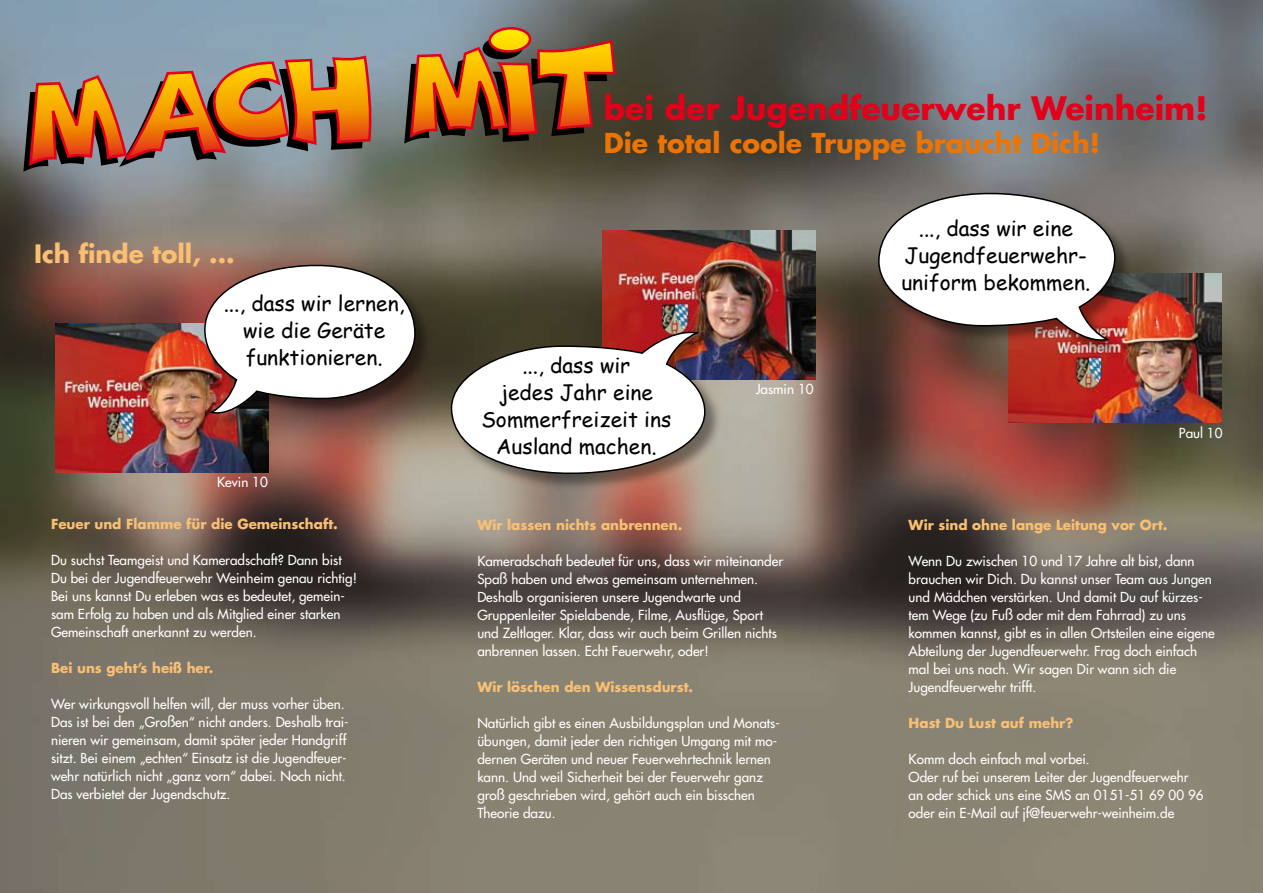
<style>
.page{position:relative;width:1263px;height:893px;background:#fff}
.page>*{position:absolute;margin:0;border:0;box-sizing:border-box;transform-origin:0 0}
.t1{font:700 31.5px "Futura";color:#e2001a}
.t2{font:700 26.7px "Futura";color:#ec7405}
.t3{font:700 24.75px "Futura";color:#f9c073}
.t4{font:21px/27px "Comic Sans MS";color:#000;text-align:center}
.t5{font:13.5px/18px "Futura";color:#fff}
.t6{font:700 13.5px "Futura";color:#f9c073}
</style>
<div class="page">
<img style="left:0;top:0;width:1263px;height:893px">
<img style="left:1009px;top:273px;width:212px;height:149px">
<img style="left:56px;top:323px;width:212px;height:149px">
<img style="left:602px;top:230px;width:213px;height:149px">
<div style="left:878px;top:192px;width:254px;height:167px;background:#000;opacity:.4"></div>
<svg style="left:878px;top:190px;width:237px;height:154px"></svg>
<div style="left:204px;top:264px;width:230px;height:168px;background:#000;opacity:.4"></div>
<svg style="left:204px;top:262px;width:211px;height:155px"></svg>
<div style="left:450px;top:331px;width:273px;height:160px;background:#000;opacity:.4"></div>
<svg style="left:449px;top:329px;width:257px;height:147px"></svg>
<svg style="left:23px;top:36px;width:584px;height:136px;background:#747b79"></svg>
<svg style="left:28px;top:26px;width:589px;height:142px;background:#9a7552"></svg>
<h3 class="t3" style="left:34px;top:237px;width:202px">Ich finde toll, ...</h3>
<h3 class="t4" style="left:224px;top:289px;width:182px">..., dass wir lernen, wie die Geräte funktionieren.</h3>
<p class="t5" style="left:217px;top:473px;width:52px">Kevin 10</p>
<p class="t6" style="left:51px;top:514px;width:288px">Feuer und Flamme für die Gemeinschaft.</p>
<p class="t5" style="left:51px;top:551px;width:308px">Du suchst Teamgeist und Kameradschaft? Dann bist Du bei der Jugendfeuerwehr Weinheim genau richtig!<br>Bei uns kannst Du erleben was es bedeutet, gemein&shy;sam Erfolg zu haben und als Mitglied einer starken Gemeinschaft anerkannt zu werden.</p>
<p class="t6" style="left:51px;top:658px;width:164px">Bei uns geht’s heiß her.</p>
<p class="t5" style="left:51px;top:695px;width:299px">Wer wirkungsvoll helfen will, der muss vorher üben.<br>Das ist bei den „Großen“ nicht anders. Deshalb trai&shy;nieren wir gemeinsam, damit später jeder Handgriff sitzt. Bei einem „echten“ Einsatz ist die Jugendfeuer&shy;wehr natürlich nicht „ganz vorn“ dabei. Noch nicht.<br>Das verbietet der Jugendschutz.</p>
<h1 class="t1" style="left:604px;top:86px;width:605px">bei der Jugendfeuerwehr Weinheim!</h1>
<h2 class="t2" style="left:604px;top:124px;width:498px">Die total coole Truppe braucht Dich!</h2>
<h3 class="t4" style="left:481px;top:351px;width:191px">..., dass wir<br>jedes Jahr eine<br>Sommerfreizeit ins<br>Ausland machen.</h3>
<p class="t5" style="left:756px;top:380px;width:59px">Jasmin 10</p>
<p class="t6" style="left:477px;top:515px;width:207px">Wir lassen nichts anbrennen.</p>
<p class="t5" style="left:477px;top:552px;width:307px">Kameradschaft bedeutet für uns, dass wir miteinander Spaß haben und etwas gemeinsam unternehmen.<br>Deshalb organisieren unsere Jugendwarte und Gruppenleiter Spielabende, Filme, Ausflüge, Sport und Zeltlager. Klar, dass wir auch beim Grillen nichts anbrennen lassen. Echt Feuerwehr, oder!</p>
<p class="t6" style="left:477px;top:677px;width:217px">Wir löschen den Wissensdurst.</p>
<p class="t5" style="left:477px;top:714px;width:304px">Natürlich gibt es einen Ausbildungsplan und Monats&shy;übungen, damit jeder den richtigen Umgang mit mo&shy;dernen Geräten und neuer Feuerwehrtechnik lernen kann. Und weil Sicherheit bei der Feuerwehr ganz groß geschrieben wird, gehört auch ein bisschen Theorie dazu.</p>
<h3 class="t4" style="left:901px;top:214px;width:190px">..., dass wir eine<br>Jugendfeuerwehr&shy;uniform bekommen.</h3>
<p class="t5" style="left:1179px;top:424px;width:45px">Paul 10</p>
<p class="t6" style="left:909px;top:515px;width:260px">Wir sind ohne lange Leitung vor Ort.</p>
<p class="t5" style="left:909px;top:552px;width:308px">Wenn Du zwischen 10 und 17 Jahre alt bist, dann brauchen wir Dich. Du kannst unser Team aus Jungen und Mädchen verstärken. Und damit Du auf kürzes&shy;tem Wege (zu Fuß oder mit dem Fahrrad) zu uns kommen kannst, gibt es in allen Ortsteilen eine eigene Abteilung der Jugendfeuerwehr. Frag doch einfach mal bei uns nach. Wir sagen Dir wann sich die Jugendfeuerwehr trifft.</p>
<p class="t6" style="left:909px;top:713px;width:166px">Hast Du Lust auf mehr?</p>
<p class="t5" style="left:909px;top:750px;width:297px">Komm doch einfach mal vorbei.<br>Oder ruf bei unserem Leiter der Jugendfeuerwehr an oder schick uns eine SMS an 0151-51 69 00 96 oder ein E-Mail auf jf@feuerwehr-weinheim.de</p>
</div>
